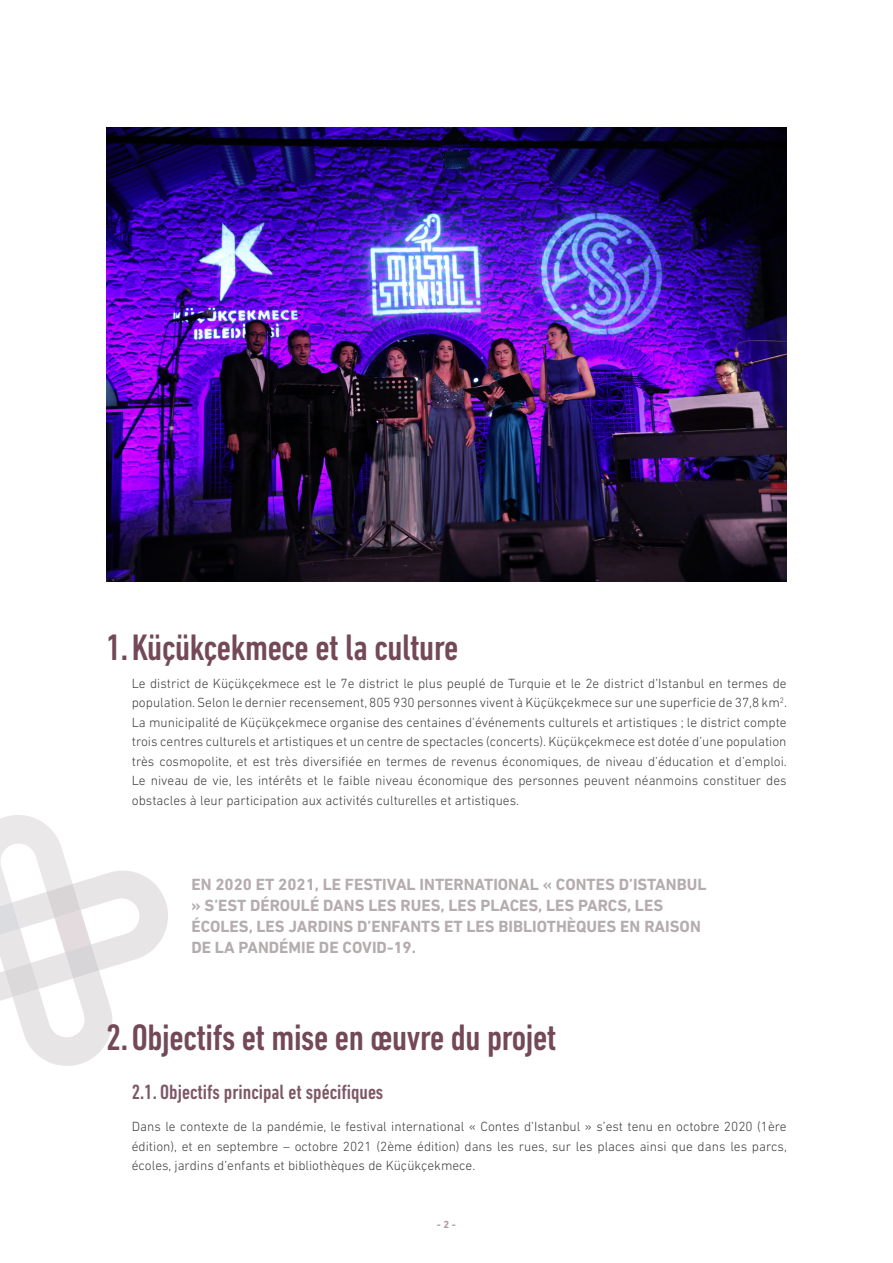
<style>
.page{position:relative;width:893px;height:1263px;background:#fff}
.page>*{position:absolute;margin:0;border:0;box-sizing:border-box;transform-origin:0 0}
.TITULAR_1{font:500 condensed 37.5px "DIN Next LT Pro";letter-spacing:-.01em;color:#734958}
.Titular_1_1{font:500 condensed 21px "DIN Next LT Pro";color:#7c5765}
.DESTACATS{font:700 16.5px/21px "DIN Next LT Pro";color:#b5acae}
.Text_Base{font:300 13.5px/19.5px "DIN Next LT Pro";color:#3e3e3f;text-align:justify}
.num_pg{font:700 10.5px "DIN Next LT Pro";color:#b19aa2}
</style>
<div class="page">
<svg style="left:0;top:815px;width:168px;height:251px"></svg>
<img style="left:106px;top:128px;width:681px;height:453px">
<p class="TITULAR_1" style="left:106px;top:626px;width:353px">1.Küçükçekmece et la culture</p>
<p class="Text_Base" style="left:132px;top:673px;width:657px">Le district de Küçükçekmece est le 7e district le plus peuplé de Turquie et le 2e district d’Istanbul en termes de population. Selon le dernier recensement, 805 930 personnes vivent à Küçükçekmece sur une superficie de 37,8 km<sup>2</sup>.<br>La municipalité de Küçükçekmece organise des centaines d’événements culturels et artistiques ; le district compte trois centres culturels et artistiques et un centre de spectacles (concerts). Küçükçekmece est dotée d’une population très cosmopolite, et est très diversifiée en termes de revenus économiques, de niveau d’éducation et d’emploi.<br>Le niveau de vie, les intérêts et le faible niveau économique des personnes peuvent néanmoins constituer des obstacles à leur participation aux activités culturelles et artistiques.</p>
<p class="DESTACATS" style="left:191px;top:873px;width:517px">EN 2020 ET 2021, LE FESTIVAL INTERNATIONAL « CONTES D’ISTANBUL » S’EST DÉROULÉ DANS LES RUES, LES PLACES, LES PARCS, LES ÉCOLES, LES JARDINS D’ENFANTS ET LES BIBLIOTHÈQUES EN RAISON DE LA PANDÉMIE DE COVID-19.</p>
<p class="TITULAR_1" style="left:106px;top:1016px;width:452px">2.Objectifs et mise en œuvre du projet</p>
<p class="Titular_1_1" style="left:132px;top:1080px;width:253px">2.1. Objectifs principal et spécifiques</p>
<p class="Text_Base" style="left:132px;top:1117px;width:657px">Dans le contexte de la pandémie, le festival international « Contes d’Istanbul » s’est tenu en octobre 2020 (1ère édition), et en septembre – octobre 2021 (2ème édition) dans les rues, sur les places ainsi que dans les parcs, écoles, jardins d’enfants et bibliothèques de Küçükçekmece.</p>
<p class="num_pg" style="left:437px;top:1218px;width:21px">- 2 -</p>
</div>
